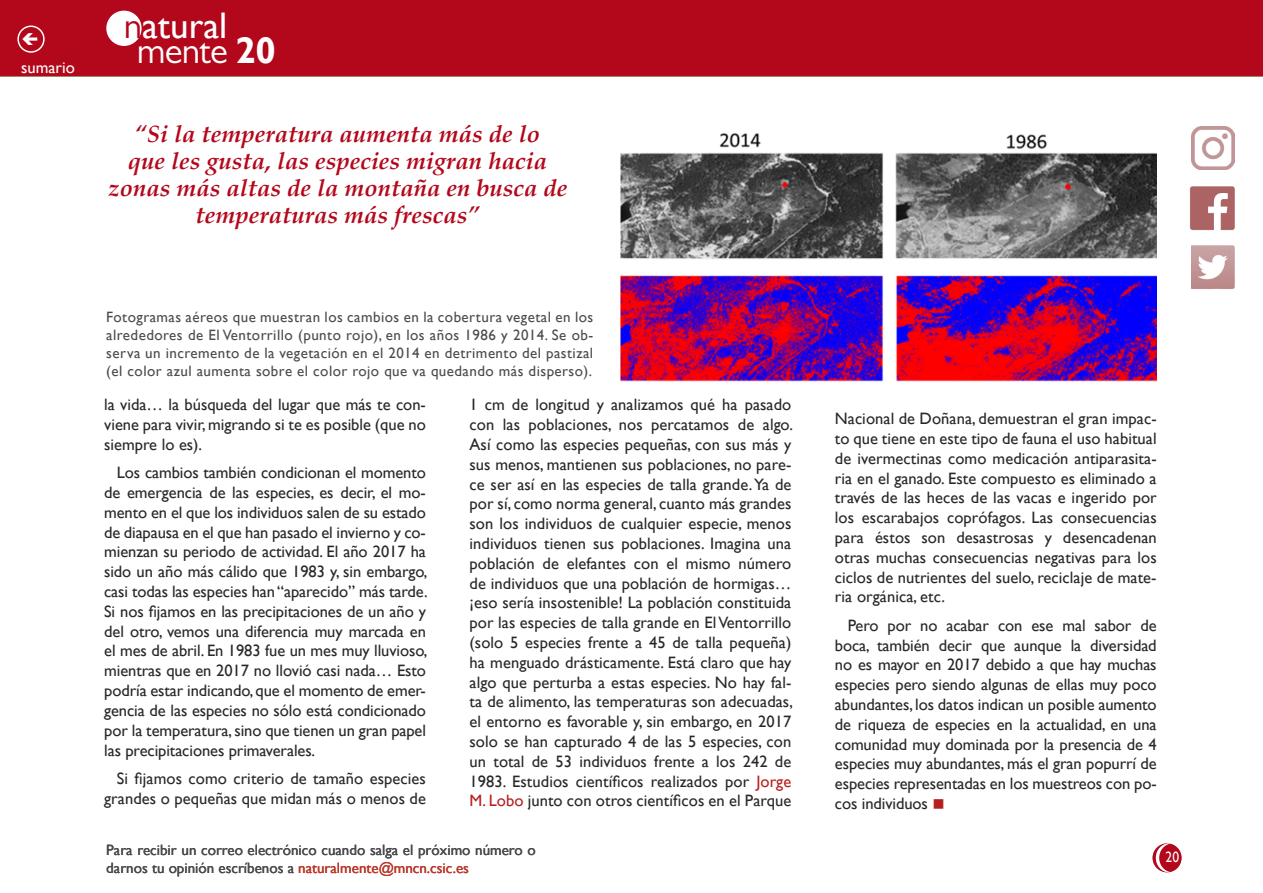
<style>
.page{position:relative;width:1263px;height:893px;background:#fff}
.page>*{position:absolute;margin:0;border:0;box-sizing:border-box;transform-origin:0 0}
.t1{font:37.05px "Gill Sans";color:#fff}
.t2{font:37.05px "Gill Sans MT Pro";letter-spacing:-.02em;color:#fff}
.t3{font:italic 700 24px/27px "Palatino";color:#b3071b;text-align:center}
.t4{font:16.5px/19.8px "Gill Sans";letter-spacing:.005em;color:#282829;text-align:justify}
.t5{font:16.5px "Gill Sans";color:#fff}
.t6{font:15px/18px "Gill Sans";color:#4b4b4d}
.t7{font:15px "Gill Sans";color:#fff;scale:.9 1}
.s1{font-family:"Gill Sans MT Pro";color:#b3071b}
.s2{font-family:"Gill Sans";font-weight:700}
.s3{color:#b61f1f}
.s4{color:#bd392b}
</style>
<div class="page">
<img style="left:1190px;top:186px;width:45px;height:44px">
<img style="left:1191px;top:246px;width:44px;height:43px">
<div style="left:1153px;top:844px;width:28px;height:28px;background:#b3071b;border-radius:50%"></div>
<div style="left:1152px;top:843px;width:29px;height:29px;border:2px solid #b3071b;border-radius:50%"></div>
<div style="left:0;top:0;width:1263px;height:76px;background:#b3071b"></div>
<div style="left:107px;top:11px;width:34px;height:34px;background:#fff;border-radius:50%"></div>
<div style="left:106px;top:11px;width:36px;height:35px;border:2px solid #fff;border-radius:50%"></div>
<svg style="left:1155px;top:843px;width:16px;height:29px"></svg>
<div style="left:17px;top:26px;width:28px;height:27px;border:2px solid #fff;border-radius:50%"></div>
<img style="left:1191px;top:127px;width:43px;height:43px">
<img style="left:621px;top:133px;width:536px;height:249px">
<p class="t5" style="left:21px;top:58px;width:55px">sumario</p>
<h1 class="t1" style="left:124px;top:4px;width:105px"><span class="s1">n</span>atural</h1>
<h1 class="t2" style="left:137px;top:29px;width:140px">mente <span class="s2">20</span></h1>
<h2 class="t3" style="left:108px;top:121px;width:461px">“Si la temperatura aumenta más de lo<br>que les gusta, las especies migran hacia zonas más altas de la montaña en busca de temperaturas más frescas”</h2>
<p class="t6" style="left:106px;top:309px;width:488px;text-align:justify">Fotogramas aéreos que muestran los cambios en la cobertura vegetal en los alrededores de El Ventorrillo (punto rojo), en los años 1986 y 2014. Se ob&shy;serva un incremento de la vegetación en el 2014 en detrimento del pastizal (el color azul aumenta sobre el color rojo que va quedando más disperso).</p>
<p class="t4" style="left:469px;top:395px;width:325px">1 cm de longitud y analizamos qué ha pasado con las poblaciones, nos percatamos de algo.<br>Así como las especies pequeñas, con sus más y sus menos, mantienen sus poblaciones, no pare&shy;ce ser así en las especies de talla grande. Ya de por sí, como norma general, cuanto más grandes son los individuos de cualquier especie, menos individuos tienen sus poblaciones. Imagina una población de elefantes con el mismo número de individuos que una población de hormigas… ¡eso sería insostenible! La población constituida por las especies de talla grande en El Ventorrillo (solo 5 especies frente a 45 de talla pequeña) ha menguado drásticamente. Está claro que hay algo que perturba a estas especies. No hay fal&shy;ta de alimento, las temperaturas son adecuadas, el entorno es favorable y, sin embargo, en 2017 solo se han capturado 4 de las 5 especies, con un total de 53 individuos frente a los 242 de 1983. Estudios científicos realizados por <span class="s3">Jorge M. Lobo</span> junto con otros científicos en el Parque</p>
<p class="t4" style="left:104px;top:395px;width:323px">la vida… la búsqueda del lugar que más te con&shy;viene para vivir, migrando si te es posible (que no siempre lo es).</p>
<p class="t4" style="left:104px;top:463px;width:325px;text-indent:13px">Los cambios también condicionan el momento de emergencia de las especies, es decir, el mo&shy;mento en el que los individuos salen de su estado de diapausa en el que han pasado el invierno y co&shy;mienzan su periodo de actividad. El año 2017 ha sido un año más cálido que 1983 y, sin embargo, casi todas las especies han “aparecido” más tarde.<br>Si nos fijamos en las precipitaciones de un año y del otro, vemos una diferencia muy marcada en el mes de abril. En 1983 fue un mes muy lluvioso, mientras que en 2017 no llovió casi nada… Esto podría estar indicando, que el momento de emer&shy;gencia de las especies no sólo está condicionado por la temperatura, sino que tienen un gran papel las precipitaciones primaverales.</p>
<p class="t4" style="left:104px;top:769px;width:323px;text-align:right">Si fijamos como criterio de tamaño especies grandes o pequeñas que midan más o menos de</p>
<p class="t6" style="left:106px;top:842px;width:431px">Para recibir un correo electrónico cuando salga el próximo número o darnos tu opinión escríbenos a <span class="s4">naturalmente@mncn.csic.es</span></p>
<p class="t4" style="left:835px;top:409px;width:323px">Nacional de Doñana, demuestran el gran impac&shy;to que tiene en este tipo de fauna el uso habitual de ivermectinas como medicación antiparasita&shy;ria en el ganado. Este compuesto es eliminado a través de las heces de las vacas e ingerido por los escarabajos coprófagos. Las consecuencias para éstos son desastrosas y desencadenan otras muchas consecuencias negativas para los ciclos de nutrientes del suelo, reciclaje de mate&shy;ria orgánica, etc.</p>
<p class="t4" style="left:835px;top:615px;width:323px;text-indent:13px">Pero por no acabar con ese mal sabor de boca, también decir que aunque la diversidad no es mayor en 2017 debido a que hay muchas especies pero siendo algunas de ellas muy poco abundantes, los datos indican un posible aumento de riqueza de especies en la actualidad, en una comunidad muy dominada por la presencia de 4 especies muy abundantes, más el gran popurrí de especies representadas en los muestreos con po&shy;cos individuos <span class="s3">■</span></p>
<p class="t7" style="left:1165px;top:849px;width:16px">20</p>
</div>
